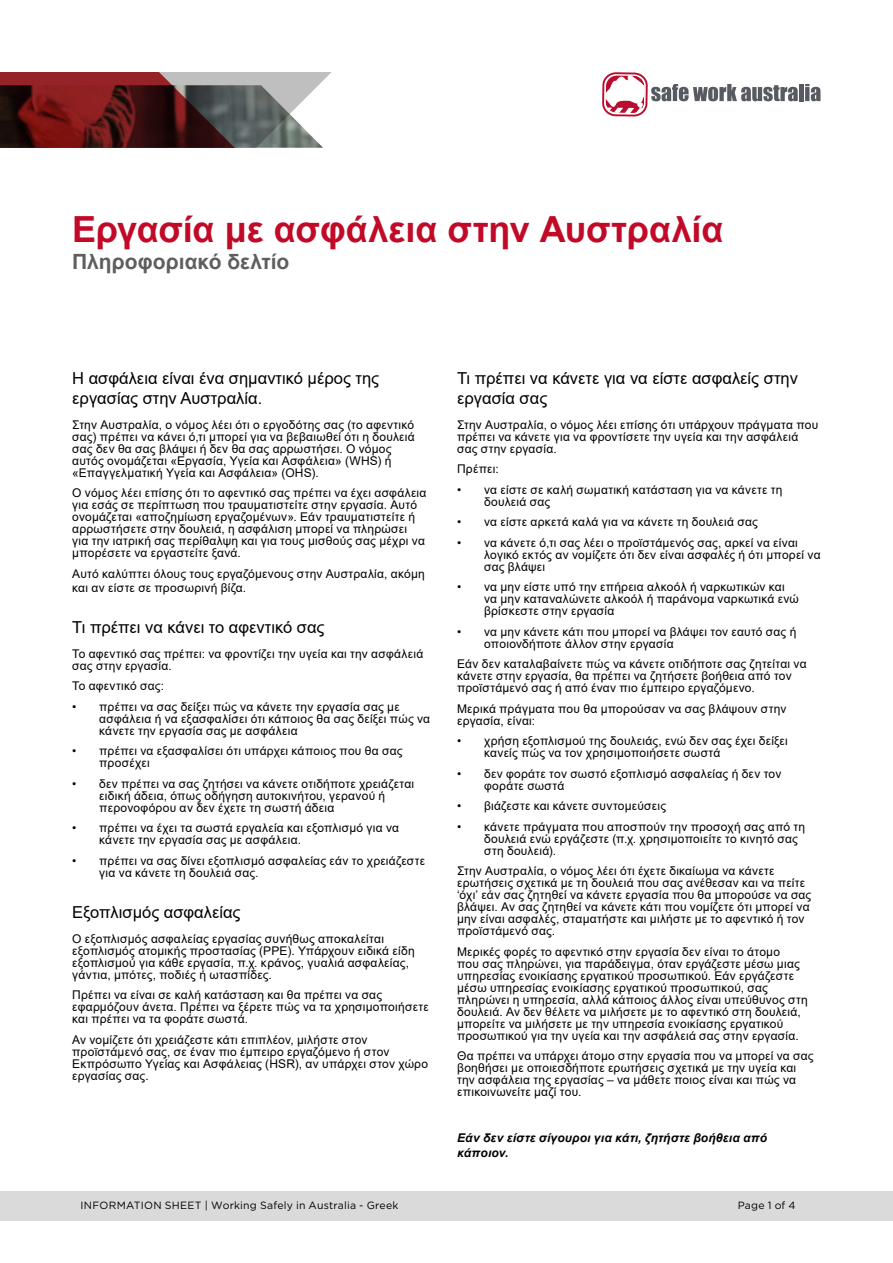
<style>
.page{position:relative;width:893px;height:1263px;background:#fff}
.page>*{position:absolute;margin:0;border:0;box-sizing:border-box;transform-origin:0 0}
.t1{font:700 36px "Arial";letter-spacing:-.005em;color:#c10a27}
.t2{font:700 21px "Arial";color:#5f5e5e}
.t3{font:16.5px/19.8px "Arial";color:#000}
.t4{font:12px/12px "Arial";letter-spacing:.02em;color:#000}
.t5{font:italic 700 12px/14.4px "Arial";letter-spacing:.02em;color:#000}
.t6{font:10.5px "Gotham";letter-spacing:.02em;color:#000}
</style>
<div class="page">
<svg style="left:0;top:72px;width:332px;height:13px;background:#ab7274"></svg>
<img style="left:0;top:85px;width:323px;height:63px">
<div style="left:602px;top:72px;width:46px;height:45px;border:2px solid #b80d2f;border-radius:13px"></div>
<svg style="left:651px;top:84px;width:147px;height:17px"></svg>
<div style="left:799px;top:84px;width:5px;height:17px;background:#575a60"></div>
<svg style="left:805px;top:84px;width:15px;height:17px"></svg>
<svg style="left:605px;top:75px;width:40px;height:38px"></svg>
<div style="left:1px;top:1191px;width:892px;height:29px;background:#dadada"></div>
<h1 class="t1" style="left:72px;top:204px;width:653px">Εργασία με ασφάλεια στην Αυστραλία</h1>
<h2 class="t2" style="left:72px;top:247px;width:219px">Πληροφοριακό δελτίο</h2>
<h3 class="t3" style="left:72px;top:368px;width:308px">Η ασφάλεια είναι ένα σημαντικό μέρος της εργασίας στην Αυστραλία.</h3>
<p class="t4" style="left:72px;top:418px;width:344px">Στην Αυστραλία, ο νόμος λέει ότι ο εργοδότης σας (το αφεντικό σας) πρέπει να κάνει ό,τι μπορεί για να βεβαιωθεί ότι η δουλειά σας δεν θα σας βλάψει ή δεν θα σας αρρωστήσει. Ο νόμος αυτός ονομάζεται «Εργασία, Υγεία και Ασφάλεια» (WHS) ή «Επαγγελματική Υγεία και Ασφάλεια» (OHS).</p>
<p class="t4" style="left:72px;top:487px;width:356px">Ο νόμος λέει επίσης ότι το αφεντικό σας πρέπει να έχει ασφάλεια για εσάς σε περίπτωση που τραυματιστείτε στην εργασία. Αυτό ονομάζεται «αποζημίωση εργαζομένων». Εάν τραυματιστείτε ή αρρωστήσετε στην δουλειά, η ασφάλιση μπορεί να πληρώσει<br>για την ιατρική σας περίθαλψη και για τους μισθούς σας μέχρι να μπορέσετε να εργαστείτε ξανά.</p>
<p class="t4" style="left:72px;top:566px;width:354px;line-height:14.4px">Αυτό καλύπτει όλους τους εργαζόμενους στην Αυστραλία, ακόμη και αν είστε σε προσωρινή βίζα.</p>
<h3 class="t3" style="left:72px;top:617px;width:254px">Τι πρέπει να κάνει το αφεντικό σας</h3>
<p class="t4" style="left:72px;top:648px;width:353px">Το αφεντικό σας πρέπει: να φροντίζει την υγεία και την ασφάλειά σας στην εργασία.</p>
<p class="t4" style="left:72px;top:680px;width:93px">Το αφεντικό σας:</p>
<p class="t4" style="left:99px;top:701px;width:332px;text-indent:-27px">• πρέπει να σας δείξει πώς να κάνετε την εργασία σας με ασφάλεια ή να εξασφαλίσει ότι κάποιος θα σας δείξει πώς να κάνετε την εργασία σας με ασφάλεια</p>
<p class="t4" style="left:99px;top:745px;width:305px;text-indent:-27px">• πρέπει να εξασφαλίσει ότι υπάρχει κάποιος που θα σας προσέχει</p>
<p class="t4" style="left:99px;top:778px;width:316px;text-indent:-27px">• δεν πρέπει να σας ζητήσει να κάνετε οτιδήποτε χρειάζεται ειδική άδεια, όπως οδήγηση αυτοκινήτου, γερανού ή περονοφόρου αν δεν έχετε τη σωστή άδεια</p>
<p class="t4" style="left:99px;top:822px;width:301px;text-indent:-27px">• πρέπει να έχει τα σωστά εργαλεία και εξοπλισμό για να κάνετε την εργασία σας με ασφάλεια.</p>
<p class="t4" style="left:99px;top:855px;width:327px;text-indent:-27px">• πρέπει να σας δίνει εξοπλισμό ασφαλείας εάν το χρειάζεστε για να κάνετε τη δουλειά σας.</p>
<h3 class="t3" style="left:72px;top:902px;width:170px">Εξοπλισμός ασφαλείας</h3>
<p class="t4" style="left:72px;top:932px;width:344px">Ο εξοπλισμός ασφαλείας εργασίας συνήθως αποκαλείται εξοπλισμός ατομικής προστασίας (PPE). Υπάρχουν ειδικά είδη εξοπλισμού για κάθε εργασία, π.χ. κράνος, γυαλιά ασφαλείας, γάντια, μπότες, ποδιές ή ωτασπίδες.</p>
<p class="t4" style="left:72px;top:989px;width:358px">Πρέπει να είναι σε καλή κατάσταση και θα πρέπει να σας εφαρμόζουν άνετα. Πρέπει να ξέρετε πώς να τα χρησιμοποιήσετε και πρέπει να τα φοράτε σωστά.</p>
<p class="t4" style="left:72px;top:1033px;width:357px">Αν νομίζετε ότι χρειάζεστε κάτι επιπλέον, μιλήστε στον προϊστάμενό σας, σε έναν πιο έμπειρο εργαζόμενο ή στον Εκπρόσωπο Υγείας και Ασφάλειας (HSR), αν υπάρχει στον χώρο εργασίας σας.</p>
<h3 class="t3" style="left:457px;top:368px;width:342px">Τι πρέπει να κάνετε για να είστε ασφαλείς στην εργασία σας</h3>
<p class="t4" style="left:457px;top:418px;width:363px">Στην Αυστραλία, ο νόμος λέει επίσης ότι υπάρχουν πράγματα που πρέπει να κάνετε για να φροντίσετε την υγεία και την ασφάλειά σας στην εργασία.</p>
<p class="t4" style="left:457px;top:463px;width:43px">Πρέπει:</p>
<p class="t4" style="left:484px;top:483px;width:300px;text-indent:-27px">• να είστε σε καλή σωματική κατάσταση για να κάνετε τη δουλειά σας</p>
<p class="t4" style="left:457px;top:516px;width:302px">• να είστε αρκετά καλά για να κάνετε τη δουλειά σας</p>
<p class="t4" style="left:484px;top:536px;width:338px;text-indent:-27px">• να κάνετε ό,τι σας λέει ο προϊστάμενός σας, αρκεί να είναι λογικό εκτός αν νομίζετε ότι δεν είναι ασφαλές ή ότι μπορεί να σας βλάψει</p>
<p class="t4" style="left:484px;top:581px;width:316px;text-indent:-27px">• να μην είστε υπό την επήρεια αλκοόλ ή ναρκωτικών και να μην καταναλώνετε αλκοόλ ή παράνομα ναρκωτικά ενώ βρίσκεστε στην εργασία</p>
<p class="t4" style="left:484px;top:625px;width:314px;text-indent:-27px">• να μην κάνετε κάτι που μπορεί να βλάψει τον εαυτό σας ή οποιονδήποτε άλλον στην εργασία</p>
<p class="t4" style="left:457px;top:658px;width:351px">Εάν δεν καταλαβαίνετε πώς να κάνετε οτιδήποτε σας ζητείται να κάνετε στην εργασία, θα πρέπει να ζητήσετε βοήθεια από τον προϊστάμενό σας ή από έναν πιο έμπειρο εργαζόμενο.</p>
<p class="t4" style="left:457px;top:702px;width:331px">Μερικά πράγματα που θα μπορούσαν να σας βλάψουν στην εργασία, είναι:</p>
<p class="t4" style="left:484px;top:735px;width:305px;text-indent:-27px">• χρήση εξοπλισμού της δουλειάς, ενώ δεν σας έχει δείξει κανείς πώς να τον χρησιμοποιήσετε σωστά</p>
<p class="t4" style="left:484px;top:767px;width:299px;text-indent:-27px">• δεν φοράτε τον σωστό εξοπλισμό ασφαλείας ή δεν τον φοράτε σωστά</p>
<p class="t4" style="left:457px;top:800px;width:210px">• βιάζεστε και κάνετε συντομεύσεις</p>
<p class="t4" style="left:484px;top:820px;width:323px;text-indent:-27px">• κάνετε πράγματα που αποσπούν την προσοχή σας από τη δουλειά ενώ εργάζεστε (π.χ. χρησιμοποιείτε το κινητό σας στη δουλειά).</p>
<p class="t4" style="left:457px;top:865px;width:356px">Στην Αυστραλία, ο νόμος λέει ότι έχετε δικαίωμα να κάνετε ερωτήσεις σχετικά με τη δουλειά που σας ανέθεσαν και να πείτε ‘όχι’ εάν σας ζητηθεί να κάνετε εργασία που θα μπορούσε να σας βλάψει. Αν σας ζητηθεί να κάνετε κάτι που νομίζετε ότι μπορεί να μην είναι ασφαλές, σταματήστε και μιλήστε με το αφεντικό ή τον προϊστάμενό σας.</p>
<p class="t4" style="left:457px;top:945px;width:352px">Μερικές φορές το αφεντικό στην εργασία δεν είναι το άτομο<br>που σας πληρώνει, για παράδειγμα, όταν εργάζεστε μέσω μιας υπηρεσίας ενοικίασης εργατικού προσωπικού. Εάν εργάζεστε μέσω υπηρεσίας ενοικίασης εργατικού προσωπικού, σας πληρώνει η υπηρεσία, αλλά κάποιος άλλος είναι υπεύθυνος στη δουλειά. Αν δεν θέλετε να μιλήσετε με το αφεντικό στη δουλειά, μπορείτε να μιλήσετε με την υπηρεσία ενοικίασης εργατικού προσωπικού για την υγεία και την ασφάλειά σας στην εργασία.</p>
<p class="t4" style="left:457px;top:1050px;width:358px">Θα πρέπει να υπάρχει άτομο στην εργασία που να μπορεί να σας βοηθήσει με οποιεσδήποτε ερωτήσεις σχετικά με την υγεία και την ασφάλεια της εργασίας – να μάθετε ποιος είναι και πώς να επικοινωνείτε μαζί του.</p>
<h4 class="t5" style="left:457px;top:1131px;width:311px">Εάν δεν είστε σίγουροι για κάτι, ζητήστε βοήθεια από κάποιον.</h4>
<p class="t6" style="left:81px;top:1199px;width:319px">INFORMATION SHEET | Working Safely in Australia - Greek</p>
<p class="t6" style="left:738px;top:1199px;width:59px">Page 1 of 4</p>
</div>
